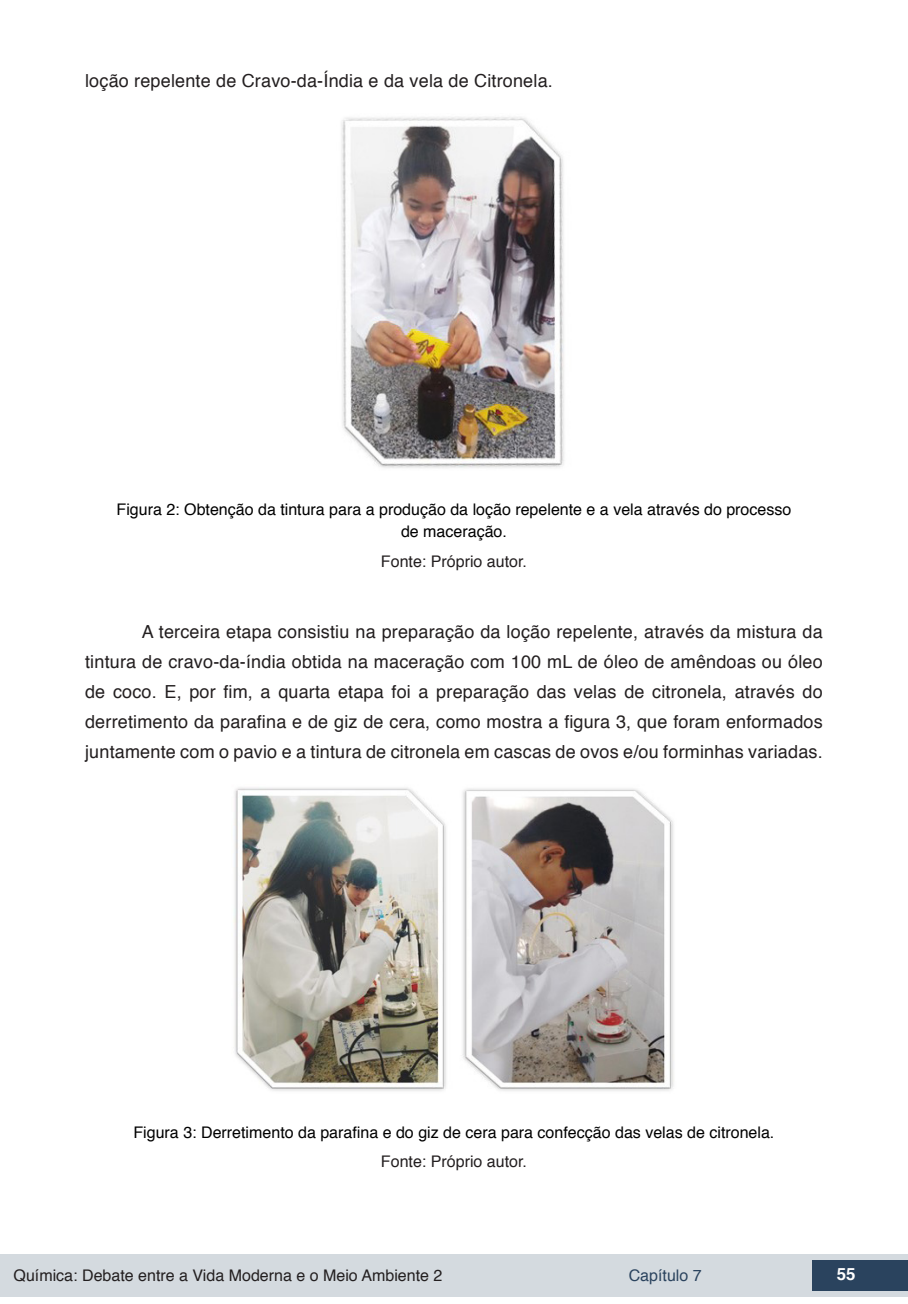
<style>
.page{position:relative;width:908px;height:1304px;background:#fff}
.page>*{position:absolute;margin:0;border:0;box-sizing:border-box;transform-origin:0 0}
.t1{font:18px/30px "Helvetica";letter-spacing:.01em;color:#231f20;text-align:justify}
.t2{font:700 16.8px "Helvetica";color:#fff}
.t3{font:16px/22px "Helvetica";color:#000;text-align:center}
.t4{font:16px "Helvetica";color:#231f20}
.t5{font:16px "Helvetica";color:#2a435e}
</style>
<div class="page">
<div style="left:0;top:1254px;width:906px;height:43px;background:#d4dadf"></div>
<div style="left:812px;top:1261px;width:95px;height:30px;background:#2a435e"></div>
<img style="left:341px;top:117px;width:223px;height:351px">
<img style="left:233px;top:787px;width:441px;height:304px">
<p class="t1" style="left:85px;top:66px;width:469px">loção repelente de Cravo-da-Índia e da vela de Citronela.</p>
<p class="t3" style="left:116px;top:499px;width:676px">Figura 2: Obtenção da tintura para a produção da loção repelente e a vela através do processo de maceração.</p>
<p class="t4" style="left:381px;top:549px;width:147px">Fonte: Próprio autor.</p>
<p class="t1" style="left:85px;top:617px;width:738px;text-indent:57px">A terceira etapa consistiu na preparação da loção repelente, através da mistura da tintura de cravo-da-índia obtida na maceração com 100 mL de óleo de amêndoas ou óleo de coco. E, por fim, a quarta etapa foi a preparação das velas de citronela, através do derretimento da parafina e de giz de cera, como mostra a figura 3, que foram enformados juntamente com o pavio e a tintura de citronela em cascas de ovos e/ou forminhas variadas.</p>
<p class="t3" style="left:133px;top:1122px;width:642px">Figura 3: Derretimento da parafina e do giz de cera para confecção das velas de citronela.</p>
<p class="t4" style="left:381px;top:1149px;width:147px">Fonte: Próprio autor.</p>
<p class="t4" style="left:14px;top:1263px;width:430px">Química: Debate entre a Vida Moderna e o Meio Ambiente 2</p>
<p class="t5" style="left:628px;top:1263px;width:74px">Capítulo 7</p>
<p class="t2" style="left:836px;top:1261px;width:20px">55</p>
</div>
